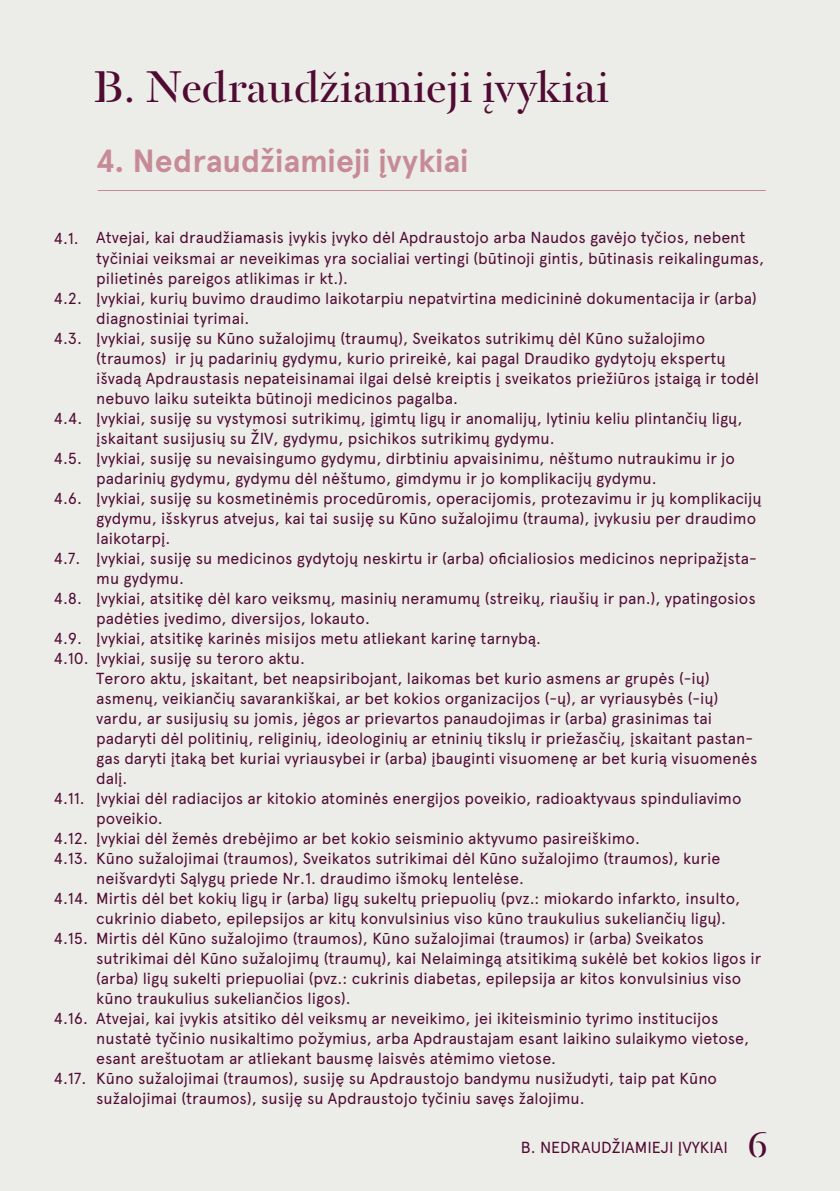
<style>
.page{position:relative;width:840px;height:1191px;background:#fff}
.page>*{position:absolute;margin:0;border:0;box-sizing:border-box;transform-origin:0 0}
.t1{font:40px "Bery Roman";color:#500b33}
.t2{font:700 32px "Apercu Pro";color:#c68b97}
.t3{font:16px/20px "Apercu Pro";color:#500b33}
.s1{font-family:"Bery Roman";font-size:32px}
</style>
<div class="page">
<div style="left:0;top:0;width:839px;height:1191px;background:#ecece9"></div>
<hr style="left:98px;top:190px;width:667px;height:1px;background:#c68b97">
<h1 class="t1" style="left:94px;top:60px;width:517px">B. Nedraudžiamieji įvykiai</h1>
<h2 class="t2" style="left:95px;top:137px;width:374px">4. Nedraudžiamieji įvykiai</h2>
<p class="t3" style="left:53px;top:227px;width:27px">4.1.</p>
<p class="t3" style="left:53px;top:287px;width:30px">4.2.</p>
<p class="t3" style="left:53px;top:327px;width:30px">4.3.</p>
<p class="t3" style="left:53px;top:407px;width:30px">4.4.</p>
<p class="t3" style="left:53px;top:447px;width:30px">4.5.</p>
<p class="t3" style="left:53px;top:487px;width:30px">4.6.</p>
<p class="t3" style="left:53px;top:547px;width:29px">4.7.</p>
<p class="t3" style="left:53px;top:587px;width:30px">4.8.</p>
<p class="t3" style="left:53px;top:627px;width:37px">4.9.<br>4.10.</p>
<p class="t3" style="left:53px;top:787px;width:33px">4.11.</p>
<p class="t3" style="left:53px;top:827px;width:36px">4.12.<br>4.13.</p>
<p class="t3" style="left:53px;top:887px;width:36px">4.14.</p>
<p class="t3" style="left:53px;top:927px;width:36px">4.15.</p>
<p class="t3" style="left:53px;top:1007px;width:36px">4.16.</p>
<p class="t3" style="left:53px;top:1067px;width:35px">4.17.</p>
<p class="t3" style="left:96px;top:226px;width:669px">Atvejai, kai draudžiamasis įvykis įvyko dėl Apdraustojo arba Naudos gavėjo tyčios, nebent tyčiniai veiksmai ar neveikimas yra socialiai vertingi (būtinoji gintis, būtinasis reikalingumas, pilietinės pareigos atlikimas ir kt.).<br>Įvykiai, kurių buvimo draudimo laikotarpiu nepatvirtina medicininė dokumentacija ir (arba) diagnostiniai tyrimai.<br>Įvykiai, susiję su Kūno sužalojimų (traumų), Sveikatos sutrikimų dėl Kūno sužalojimo (traumos) ir jų padarinių gydymu, kurio prireikė, kai pagal Draudiko gydytojų ekspertų išvadą Apdraustasis nepateisinamai ilgai delsė kreiptis į sveikatos priežiūros įstaigą ir todėl nebuvo laiku suteikta būtinoji medicinos pagalba.<br>Įvykiai, susiję su vystymosi sutrikimų, įgimtų ligų ir anomalijų, lytiniu keliu plintančių ligų, įskaitant susijusių su ŽIV, gydymu, psichikos sutrikimų gydymu.<br>Įvykiai, susiję su nevaisingumo gydymu, dirbtiniu apvaisinimu, nėštumo nutraukimu ir jo padarinių gydymu, gydymu dėl nėštumo, gimdymu ir jo komplikacijų gydymu.<br>Įvykiai, susiję su kosmetinėmis procedūromis, operacijomis, protezavimu ir jų komplikacijų gydymu, išskyrus atvejus, kai tai susiję su Kūno sužalojimu (trauma), įvykusiu per draudimo laikotarpį.<br>Įvykiai, susiję su medicinos gydytojų neskirtu ir (arba) oficialiosios medicinos nepripažįsta&shy;mu gydymu.<br>Įvykiai, atsitikę dėl karo veiksmų, masinių neramumų (streikų, riaušių ir pan.), ypatingosios padėties įvedimo, diversijos, lokauto.<br>Įvykiai, atsitikę karinės misijos metu atliekant karinę tarnybą.<br>Įvykiai, susiję su teroro aktu.<br>Teroro aktu, įskaitant, bet neapsiribojant, laikomas bet kurio asmens ar grupės (-ių) asmenų, veikiančių savarankiškai, ar bet kokios organizacijos (-ų), ar vyriausybės (-ių) vardu, ar susijusių su jomis, jėgos ar prievartos panaudojimas ir (arba) grasinimas tai padaryti dėl politinių, religinių, ideologinių ar etninių tikslų ir priežasčių, įskaitant pastan&shy;gas daryti įtaką bet kuriai vyriausybei ir (arba) įbauginti visuomenę ar bet kurią visuomenės dalį.<br>Įvykiai dėl radiacijos ar kitokio atominės energijos poveikio, radioaktyvaus spinduliavimo poveikio.<br>Įvykiai dėl žemės drebėjimo ar bet kokio seisminio aktyvumo pasireiškimo.<br>Kūno sužalojimai (traumos), Sveikatos sutrikimai dėl Kūno sužalojimo (traumos), kurie neišvardyti Sąlygų priede Nr.1. draudimo išmokų lentelėse.<br>Mirtis dėl bet kokių ligų ir (arba) ligų sukeltų priepuolių (pvz.: miokardo infarkto, insulto, cukrinio diabeto, epilepsijos ar kitų konvulsinius viso kūno traukulius sukeliančių ligų).<br>Mirtis dėl Kūno sužalojimo (traumos), Kūno sužalojimai (traumos) ir (arba) Sveikatos sutrikimai dėl Kūno sužalojimų (traumų), kai Nelaimingą atsitikimą sukėlė bet kokios ligos ir (arba) ligų sukelti priepuoliai (pvz.: cukrinis diabetas, epilepsija ar kitos konvulsinius viso kūno traukulius sukeliančios ligos).<br>Atvejai, kai įvykis atsitiko dėl veiksmų ar neveikimo, jei ikiteisminio tyrimo institucijos nustatė tyčinio nusikaltimo požymius, arba Apdraustajam esant laikino sulaikymo vietose, esant areštuotam ar atliekant bausmę laisvės atėmimo vietose.<br>Kūno sužalojimai (traumos), susiję su Apdraustojo bandymu nusižudyti, taip pat Kūno sužalojimai (traumos), susiję su Apdraustojo tyčiniu savęs žalojimu.</p>
<p class="t3" style="left:520px;top:1135px;width:248px">B. NEDRAUDŽIAMIEJI ĮVYKIAI <span class="s1">6</span></p>
</div>
